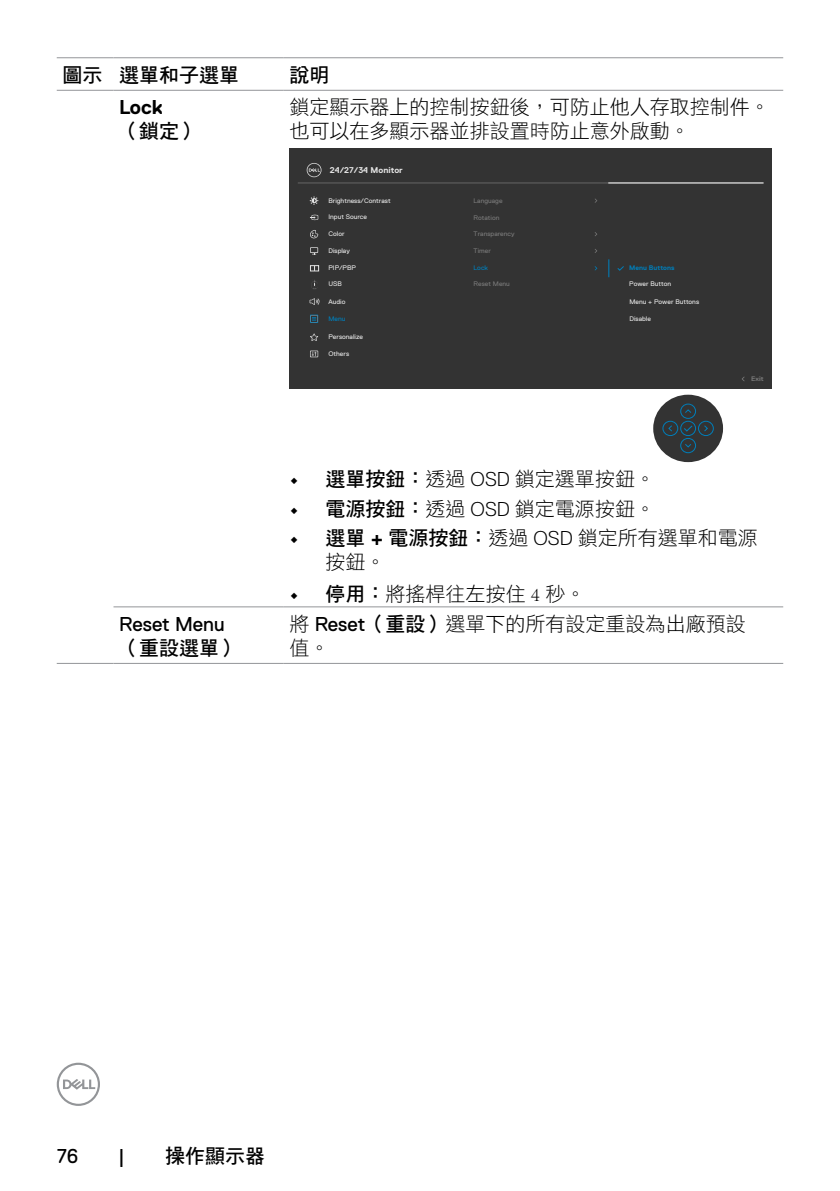
<style>
.page{position:relative;width:840px;height:1191px;background:#fff}
.page>*{position:absolute;margin:0;border:0;box-sizing:border-box;transform-origin:0 0}
.t1{font:20px/24px "DF Hei Std W3";color:#000}
.t2{font:20px "DF Hei Std W7";color:#000}
.t3{font:20px "Dell Replica";color:#000}
.t4{font:700 20px "Dell Replica";color:#000}
.t5{font:700 8.4px "Dell Replica";color:#e4e4e4;scale:1.04 1}
.t6{font:6.6px "Dell Replica";color:#e4e4e4;scale:1.04 1}
.t7{font:6.6px "Dell Replica";color:#777;scale:1.04 1}
.t8{font:700 6.6px "Dell Replica";color:#007db8;scale:1.04 1}
.t9{font:6.6px "Dell Replica";color:#007db8;scale:1.04 1}
.t10{font:6.6px "Dell Replica";color:#e3e3e3;scale:1.04 1}
.t11{font:700 6.6px "Dell Replica";color:#777;scale:1.04 1}
.s1{font-family:"Dell Replica";font-weight:700}
.s2{font-family:"DF Hei Std W7"}
.s3{font-family:"Dell Replica";font-weight:300}
.s4{font-family:"Adobe Song Std";font-weight:300}
.s5{font-family:"Dell Replica"}
</style>
<div class="page">
<svg style="left:57px;top:1062px;width:43px;height:44px"></svg>
<hr style="left:57px;top:57px;width:56px;height:1px;background:#939598">
<hr style="left:113px;top:57px;width:170px;height:1px;background:#939598">
<hr style="left:283px;top:57px;width:499px;height:1px;background:#939598">
<hr style="left:57px;top:90px;width:56px;height:1px;background:#939598">
<hr style="left:113px;top:90px;width:170px;height:1px;background:#939598">
<hr style="left:283px;top:90px;width:499px;height:1px;background:#939598">
<hr style="left:113px;top:606px;width:170px;height:1px;background:#939598">
<hr style="left:283px;top:606px;width:499px;height:1px;background:#939598">
<hr style="left:57px;top:663px;width:56px;height:1px;background:#939598">
<hr style="left:113px;top:663px;width:170px;height:1px;background:#939598">
<hr style="left:283px;top:663px;width:499px;height:1px;background:#939598">
<div style="left:289px;top:148px;width:482px;height:241px;background:#333"></div>
<div style="left:652px;top:395px;width:70px;height:67px;background:#333;border-radius:50%"></div>
<div style="left:680px;top:421px;width:15px;height:15px;border:1px solid #007db8;border-radius:50%"></div>
<div style="left:680px;top:438px;width:15px;height:15px;border:1px solid #007db8;border-radius:50%"></div>
<div style="left:680px;top:404px;width:15px;height:15px;border:1px solid #007db8;border-radius:50%"></div>
<div style="left:662px;top:421px;width:15px;height:15px;border:1px solid #007db8;border-radius:50%"></div>
<div style="left:697px;top:421px;width:16px;height:15px;border:1px solid #007db8;border-radius:50%"></div>
<svg style="left:685px;top:444px;width:6px;height:4px"></svg>
<svg style="left:685px;top:409px;width:6px;height:4px"></svg>
<svg style="left:704px;top:425px;width:4px;height:7px"></svg>
<svg style="left:668px;top:425px;width:4px;height:7px"></svg>
<svg style="left:682px;top:424px;width:11px;height:8px"></svg>
<svg style="left:608px;top:259px;width:1px;height:18px"></svg>
<svg style="left:617px;top:266px;width:7px;height:5px"></svg>
<hr style="left:297px;top:183px;width:466px;height:1px;background:#666">
<hr style="left:608px;top:183px;width:155px;height:1px;background:#fff">
<svg style="left:306px;top:163px;width:15px;height:14px"></svg>
<svg style="left:310px;top:215px;width:8px;height:5px"></svg>
<svg style="left:310px;top:230px;width:8px;height:9px"></svg>
<svg style="left:309px;top:196px;width:9px;height:9px"></svg>
<svg style="left:310px;top:247px;width:8px;height:6px"></svg>
<svg style="left:310px;top:248px;width:7px;height:7px"></svg>
<svg style="left:310px;top:265px;width:9px;height:6px"></svg>
<svg style="left:310px;top:333px;width:8px;height:8px"></svg>
<svg style="left:310px;top:350px;width:8px;height:7px"></svg>
<svg style="left:310px;top:351px;width:7px;height:6px"></svg>
<svg style="left:311px;top:352px;width:5px;height:4px"></svg>
<svg style="left:310px;top:315px;width:8px;height:8px"></svg>
<div style="left:310px;top:315px;width:7px;height:7px;background:#333"></div>
<svg style="left:312px;top:317px;width:4px;height:4px"></svg>
<svg style="left:309px;top:298px;width:10px;height:7px"></svg>
<svg style="left:312px;top:280px;width:5px;height:9px"></svg>
<p class="t2" style="left:62px;top:64px;width:178px">圖示 選單和子選單</p>
<p class="t2" style="left:289px;top:64px;width:41px">說明</p>
<p class="t4" style="left:119px;top:96px;width:45px">Lock</p>
<p class="t2" style="left:119px;top:120px;width:81px">（鎖定）</p>
<p class="t1" style="left:289px;top:94px;width:481px">鎖定顯示器上的控制按鈕後，可防止他人存取控制件。也可以在多顯示器並排設置時防止意外啟動。</p>
<p class="t5" style="left:330px;top:165px;width:72px">24/27/34 Monitor</p>
<p class="t6" style="left:328px;top:197px;width:61px">Brightness/Contrast</p>
<p class="t6" style="left:328px;top:213px;width:39px">Input Source</p>
<p class="t6" style="left:328px;top:230px;width:17px">Color</p>
<p class="t6" style="left:328px;top:247px;width:22px">Display</p>
<p class="t6" style="left:328px;top:264px;width:28px">PIP/PBP</p>
<p class="t10" style="left:328px;top:280px;width:14px">USB</p>
<p class="t10" style="left:328px;top:298px;width:18px">Audio</p>
<p class="t9" style="left:328px;top:315px;width:18px">Menu</p>
<p class="t6" style="left:328px;top:333px;width:35px">Personalize</p>
<p class="t6" style="left:328px;top:350px;width:21px">Others</p>
<p class="t7" style="left:473px;top:197px;width:29px">Language</p>
<p class="t7" style="left:473px;top:213px;width:26px">Rotation</p>
<p class="t7" style="left:473px;top:230px;width:41px">Transparency</p>
<p class="t7" style="left:473px;top:247px;width:18px">Timer</p>
<p class="t9" style="left:473px;top:264px;width:15px">Lock</p>
<p class="t8" style="left:629px;top:264px;width:45px">Menu Buttons</p>
<p class="t7" style="left:473px;top:280px;width:36px">Reset Menu</p>
<p class="t6" style="left:629px;top:280px;width:42px">Power Button</p>
<p class="t6" style="left:629px;top:298px;width:68px">Menu + Power Buttons</p>
<p class="t6" style="left:629px;top:315px;width:22px">Disable</p>
<p class="t11" style="left:750px;top:375px;width:14px">Exit</p>
<p class="t3" style="left:119px;top:612px;width:107px">Reset Menu</p>
<p class="t2" style="left:119px;top:636px;width:121px">（重設選單）</p>
<p class="t1" style="left:289px;top:466px;width:367px"><span class="s1">•</span> <span class="s2">選單按鈕：</span>透過 <span class="s3">OSD</span> 鎖定選單按鈕。</p>
<p class="t1" style="left:289px;top:496px;width:367px"><span class="s1">•</span> <span class="s2">電源按鈕：</span>透過 <span class="s3">OSD</span> 鎖定電源按鈕。</p>
<p class="t1" style="left:325px;top:526px;width:434px;text-indent:-36px"><span class="s1">•</span> <span class="s2">選單</span> <span class="s1">+</span> <span class="s2">電源按鈕：</span>透過 <span class="s3">OSD</span> 鎖定所有選單和電源按鈕。</p>
<p class="t1" style="left:289px;top:581px;width:297px"><span class="s1">•</span> <span class="s2">停用：</span>將搖桿往左按住 <span class="s4">4</span> 秒。</p>
<p class="t1" style="left:289px;top:611px;width:457px">將 <span class="s5">Reset</span><span class="s2">（重設）</span>選單下的所有設定重設為出廠預設值。</p>
<p class="t3" style="left:57px;top:1144px;width:23px">76</p>
<p class="t3" style="left:118px;top:1144px;width:8px">|</p>
<p class="t2" style="left:165px;top:1144px;width:101px">操作顯示器</p>
</div>
